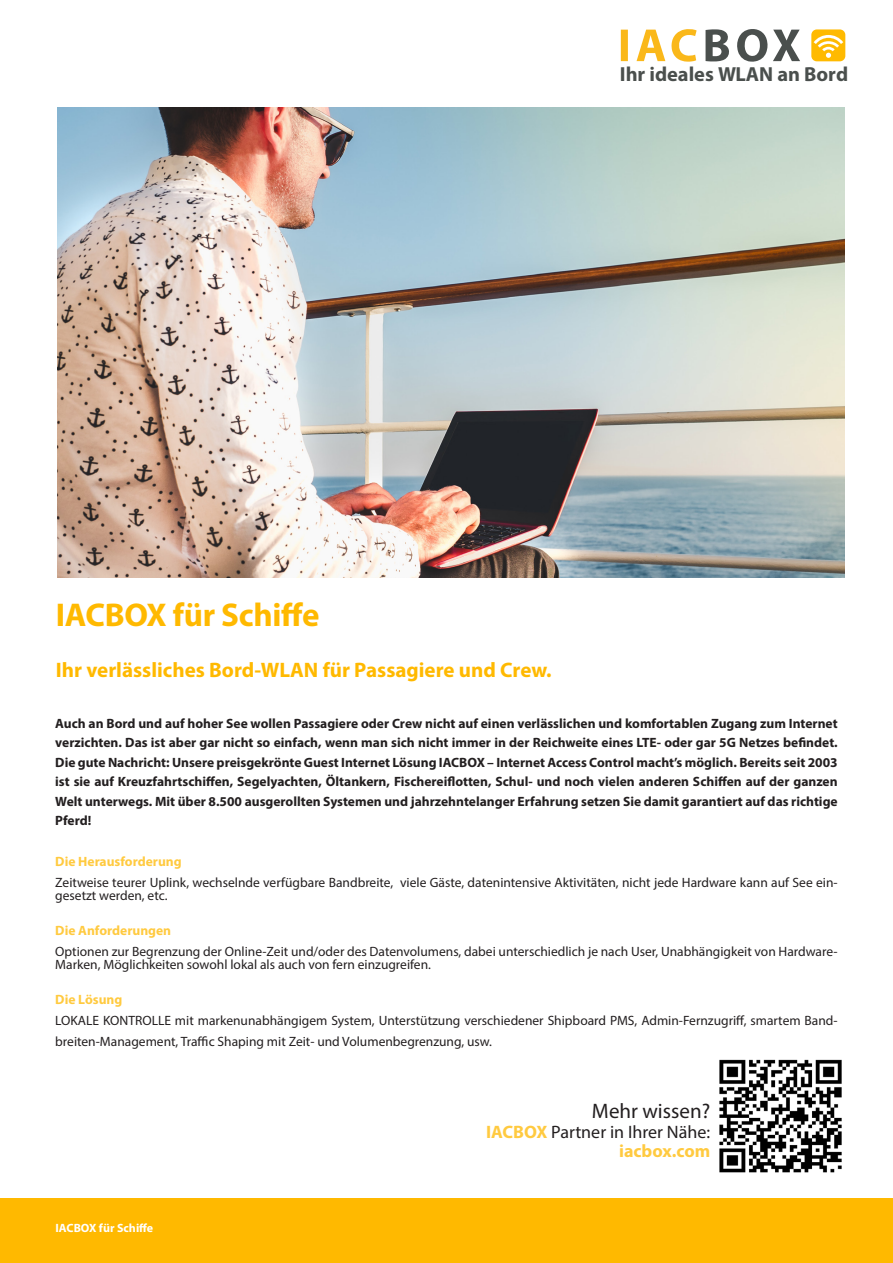
<style>
.page{position:relative;width:893px;height:1263px;background:#fff}
.page>*{position:absolute;margin:0;border:0;box-sizing:border-box;transform-origin:0 0}
.Einleitung_weiss{font:700 33px "Myriad Pro";letter-spacing:-.01em;color:#ffb900}
.t1{font:700 21px "Myriad Pro";color:#ffb900}
.t2{font:21px "Myriad Pro";color:#231f20}
.t3{font:700 20.4px "Myriad Pro";color:#4a4f4d}
.t4{font:18px "Myriad Pro";color:#231f20}
.t5{font:700 18px "Myriad Pro";color:#ffca40}
.t6{font:700 13.5px/19.5px "Myriad Pro";color:#231f20;text-align:justify}
.t7{font:13.5px/13.5px "Myriad Pro";color:#231f20}
.t8{font:700 13.5px "Myriad Pro";color:#ffca40}
.Text{font:700 12px "Myriad Pro";color:#fff}
.s1{font-weight:700;color:#ffca40}
</style>
<div class="page">
<div style="left:0;top:1198px;width:893px;height:65px;background:#ffb900"></div>
<img style="left:719px;top:1059px;width:123px;height:114px">
<img style="left:57px;top:107px;width:787px;height:471px">
<svg style="left:705px;top:29px;width:24px;height:33px"></svg>
<svg style="left:637px;top:30px;width:28px;height:31px"></svg>
<svg style="left:737px;top:29px;width:63px;height:33px"></svg>
<svg style="left:671px;top:29px;width:26px;height:33px"></svg>
<svg style="left:621px;top:30px;width:7px;height:31px"></svg>
<div style="left:811px;top:29px;width:34px;height:32px;background:#ffba00;border-radius:5px"></div>
<svg style="left:814px;top:35px;width:29px;height:23px"></svg>
<h3 class="t3" style="left:620px;top:61px;width:230px">Ihr ideales WLAN an Bord</h3>
<p class="Einleitung_weiss" style="left:56px;top:593px;width:265px">IACBOX für Schiffe</p>
<p class="t1" style="left:56px;top:656px;width:497px">Ihr verlässliches Bord-WLAN für Passagiere und Crew.</p>
<p class="t6" style="left:55px;top:713px;width:784px">Auch an Bord und auf hoher See wollen Passagiere oder Crew nicht auf einen verlässlichen und komfortablen Zugang zum Internet verzichten. Das ist aber gar nicht so einfach, wenn man sich nicht immer in der Reichweite eines LTE- oder gar 5G Netzes befindet.<br>Die gute Nachricht: Unsere preisgekrönte Guest Internet Lösung IACBOX – Internet Access Control macht’s möglich. Bereits seit 2003 ist sie auf Kreuzfahrtschiffen, Segelyachten, Öltankern, Fischereiflotten, Schul- und noch vielen anderen Schiffen auf der ganzen Welt unterwegs. Mit über 8.500 ausgerollten Systemen und jahrzehntelanger Erfahrung setzen Sie damit garantiert auf das richtige Pferd!</p>
<p class="t8" style="left:55px;top:852px;width:128px">Die Herausforderung</p>
<p class="t7" style="left:55px;top:875px;width:784px">Zeitweise teurer Uplink, wechselnde verfügbare Bandbreite, viele Gäste, datenintensive Aktivitäten, nicht jede Hardware kann auf See ein&shy;gesetzt werden, etc.</p>
<p class="t8" style="left:55px;top:921px;width:117px">Die Anforderungen</p>
<p class="t7" style="left:55px;top:944px;width:784px">Optionen zur Begrenzung der Online-Zeit und/oder des Datenvolumens, dabei unterschiedlich je nach User, Unabhängigkeit von Hardware-<br>Marken, Möglichkeiten sowohl lokal als auch von fern einzugreifen.</p>
<p class="t8" style="left:55px;top:990px;width:69px">Die Lösung</p>
<p class="t7" style="left:55px;top:1009px;width:784px;line-height:21px">LOKALE KONTROLLE mit markenunabhängigem System, Unterstützung verschiedener Shipboard PMS, Admin-Fernzugriff, smartem Band&shy;breiten-Management, Traffic Shaping mit Zeit- und Volumenbegrenzung, usw.</p>
<p class="Text" style="left:56px;top:1220px;width:99px">IACBOX für Schiffe</p>
<p class="t2" style="left:592px;top:1098px;width:120px">Mehr wissen?</p>
<p class="t4" style="left:486px;top:1121px;width:226px"><span class="s1">IACBOX</span> Partner in Ihrer Nähe:</p>
<p class="t5" style="left:619px;top:1139px;width:93px">iacbox.com</p>
</div>
